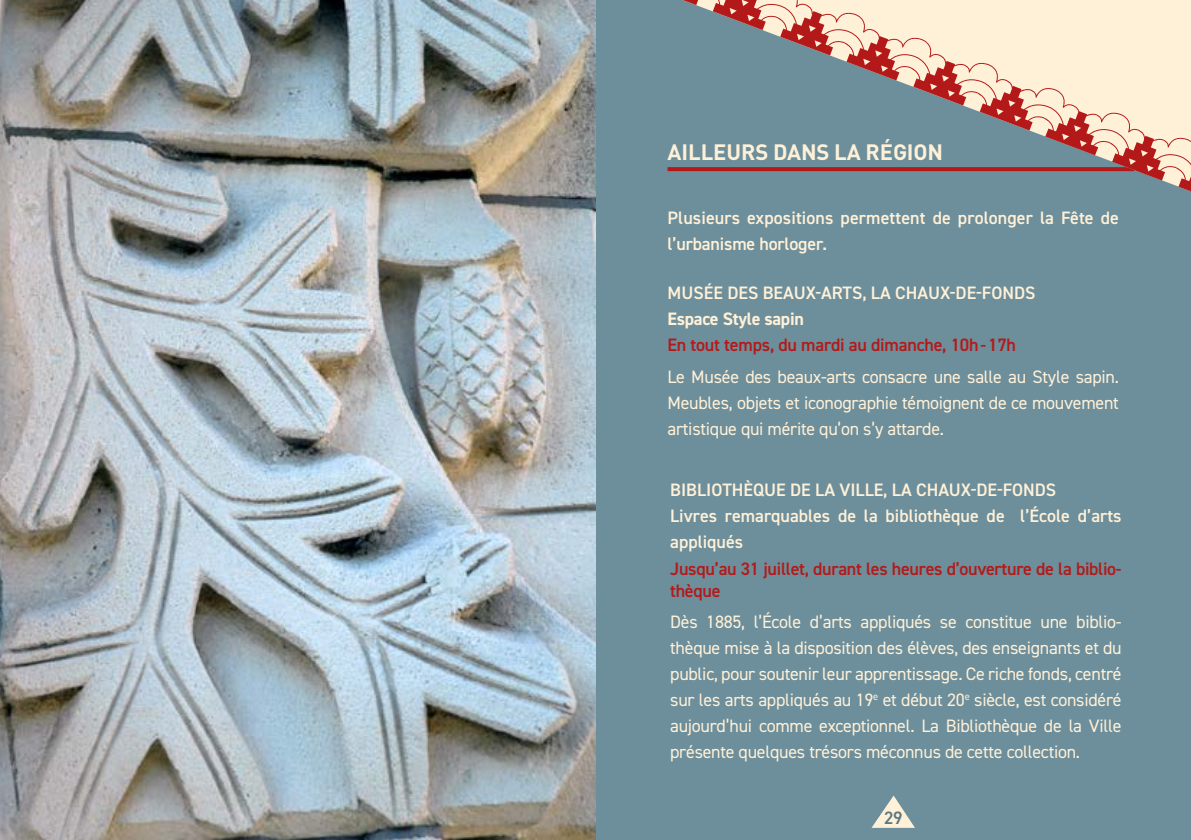
<style>
.page{position:relative;width:1191px;height:840px;background:#fff}
.page>*{position:absolute;margin:0;border:0;box-sizing:border-box;transform-origin:0 0}
.t1{font:700 22px "DIN Pro";letter-spacing:-.005em;color:#fff1d7}
.t2{font:18px/26px "DIN2014";letter-spacing:-.015em;color:#fff1d7;text-align:justify}
.t3{font:600 18px/26px "DIN2014";color:#fff1d7}
.t4{font:600 18px/21.6px "DIN2014";letter-spacing:-.015em;color:#b41919}
.t5{font:700 18px "DIN2014";letter-spacing:-.015em;color:#fff1d7}
.t6{font:600 18px "DIN2014";color:#5c7883}
</style>
<div class="page">
<div style="left:0;top:0;width:1191px;height:839px;background:#6d8e9b"></div>
<svg style="left:872px;top:795px;width:43px;height:32px"></svg>
<img style="left:0;top:0;width:595px;height:839px">
<svg style="left:513px;top:0;width:678px;height:205px"></svg>
<p class="t1" style="left:667px;top:137px;width:277px">AILLEURS DANS LA RÉGION</p>
<p class="t3" style="left:667px;top:204px;width:453px">Plusieurs expositions permettent de prolonger la Fête de l’urbanisme horloger.</p>
<p class="t3" style="left:667px;top:279px;width:369px">MUSÉE DES BEAUX-ARTS, LA CHAUX-DE-FONDS</p>
<p class="t5" style="left:667px;top:306px;width:138px">Espace Style sapin</p>
<p class="t4" style="left:667px;top:333px;width:350px">En tout temps, du mardi au dimanche, 10h-17h</p>
<p class="t2" style="left:667px;top:363px;width:453px">Le Musée des beaux-arts consacre une salle au Style sapin.<br>Meubles, objets et iconographie témoignent de ce mouvement artistique qui mérite qu’on s’y attarde.</p>
<p class="t3" style="left:670px;top:475px;width:453px">BIBLIOTHÈQUE DE LA VILLE, LA CHAUX-DE-FONDS<br>Livres remarquables de la bibliothèque de l’École d’arts appliqués</p>
<p class="t4" style="left:670px;top:557px;width:453px">Jusqu’au 31 juillet, durant les heures d’ouverture de la biblio&shy;thèque</p>
<p class="t2" style="left:670px;top:608px;width:453px">Dès 1885, l’École d’arts appliqués se constitue une biblio&shy;thèque mise à la disposition des élèves, des enseignants et du public, pour soutenir leur apprentissage. Ce riche fonds, centré sur les arts appliqués au 19<sup>e</sup> et début 20<sup>e</sup> siècle, est considéré aujourd’hui comme exceptionnel. La Bibliothèque de la Ville présente quelques trésors méconnus de cette collection.</p>
<p class="t6" style="left:884px;top:805px;width:20px">29</p>
</div>
